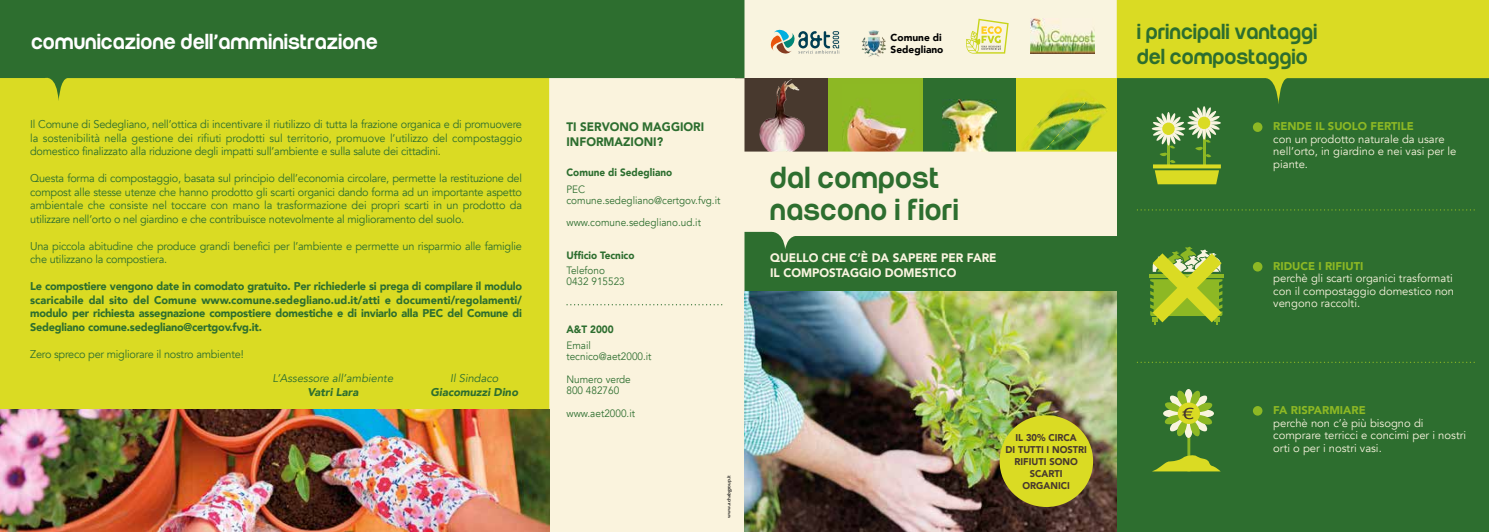
<style>
.page{position:relative;width:1489px;height:532px;background:#fff}
.page>*{position:absolute;margin:0;border:0;box-sizing:border-box;transform-origin:0 0}
.t1{font:500 31.5px/31.5px "Run";letter-spacing:.01em;color:#2d6e2f}
.t2{font:500 22.5px/25px "Run";color:#2d6e2f}
.t3{font:500 22.5px "Run";color:#fff}
.t4{font:900 12.25px/14.8px "Avenir";color:#f9f4df;scale:.95 1}
.t5{font:900 12.25px/14.8px "Avenir";color:#2d6e2f;scale:.95 1}
.t6{font:11.25px/13.5px "Avenir";letter-spacing:-.02em;color:#2d6e2f;text-align:justify}
.t7{font:900 11.25px/13.5px "Avenir";letter-spacing:-.02em;color:#2d6e2f;text-align:justify}
.t8{font:11.25px/12.5px "Avenir";color:#f9f4df}
.t9{font:900 11.25px "Avenir";color:#8db824}
.t10{font:italic 11.25px "Avenir";color:#2d6e2f}
.t11{font:italic 900 11.25px "Avenir";color:#2d6e2f}
.t12{font:10.62px/11.2px "Avenir";color:#2d6e2f;scale:.94 1}
.t13{font:900 10.62px "Avenir";color:#2d6e2f;scale:.94 1}
.t14{font:900 10.12px/11.4px "Avenir";color:#000}
.t15{font:900 9.75px/11.8px "Avenir";color:#48392e;text-align:center;scale:.95 1}
.t16{font:5px "Friz Quadrata";color:#000}
</style>
<div class="page">
<div style="left:826px;top:70px;width:190px;height:81px;background:#2d6e2f"></div>
<div style="left:1016px;top:77px;width:100px;height:74px;background:#dadb23"></div>
<div style="left:827px;top:52px;width:95px;height:135px;background:#8db824"></div>
<img style="left:942px;top:99px;width:54px;height:52px">
<div style="left:734px;top:195px;width:384px;height:143px;background:#2d6e2f"></div>
<img style="left:842px;top:106px;width:70px;height:45px">
<img style="left:1080px;top:101px;width:27px;height:42px">
<img style="left:1047px;top:98px;width:44px;height:30px">
<img style="left:1063px;top:128px;width:17px;height:22px">
<img style="left:1028px;top:114px;width:35px;height:36px">
<div style="left:734px;top:78px;width:93px;height:82px;background:#48392e"></div>
<img style="left:759px;top:81px;width:46px;height:70px">
<svg style="left:744px;top:151px;width:372px;height:98px;background:#dde0c4"></svg>
<div style="left:549px;top:101px;width:195px;height:430px;background:#faf3dd"></div>
<img style="left:744px;top:291px;width:372px;height:240px">
<div style="left:734px;top:0;width:382px;height:78px;background:#f9f4df"></div>
<svg style="left:770px;top:29px;width:69px;height:25px"></svg>
<svg style="left:966px;top:19px;width:42px;height:35px"></svg>
<div style="left:999px;top:415px;width:94px;height:92px;background:#dadb23;border-radius:50%"></div>
<div style="left:1116px;top:0;width:372px;height:531px;background:#2d6e2f"></div>
<div style="left:1252px;top:262px;width:10px;height:9px;background:#8db824;border-radius:50%"></div>
<div style="left:1252px;top:406px;width:10px;height:9px;background:#8db824;border-radius:50%"></div>
<div style="left:1252px;top:122px;width:10px;height:10px;background:#8db824;border-radius:50%"></div>
<svg style="left:1137px;top:209px;width:337px;height:1px"></svg>
<svg style="left:1137px;top:361px;width:337px;height:2px"></svg>
<svg style="left:1153px;top:389px;width:67px;height:82px"></svg>
<hr style="left:1151px;top:127px;width:14px;height:3px;background:#f9f4df;border-radius:50%">
<hr style="left:1202px;top:106px;width:3px;height:14px;background:#f9f4df;border-radius:50%">
<svg style="left:1152px;top:107px;width:68px;height:77px"></svg>
<svg style="left:1150px;top:246px;width:72px;height:78px"></svg>
<svg style="left:1116px;top:0;width:372px;height:104px;fill:#dadb23"></svg>
<div style="left:0;top:101px;width:549px;height:308px;background:#dadb23"></div>
<img style="left:0;top:409px;width:549px;height:122px">
<svg style="left:0;top:0;width:744px;height:101px;background:#558837"></svg>
<img style="left:1030px;top:19px;width:64px;height:34px">
<svg style="left:868px;top:30px;width:11px;height:6px"></svg>
<svg style="left:566px;top:304px;width:156px;height:1px"></svg>
<h2 class="t3" style="left:31px;top:33px;width:348px">Comunicazione dell Amministrazione</h2>
<h2 class="t3" style="left:213px;top:21px;width:6px">,</h2>
<p class="t14" style="left:890px;top:32px;width:54px">Comune di<br>Sedegliano</p>
<h2 class="t2" style="left:1136px;top:21px;width:182px">i principali vantaggi del compostaggio</h2>
<p class="t6" style="left:30px;top:118px;width:493px">Il Comune di Sedegliano, nell’ottica di incentivare il riutilizzo di tutta la frazione organica e di promuovere la sostenibilità nella gestione dei rifiuti prodotti sul territorio, promuove l’utilizzo del compostaggio domestico finalizzato alla riduzione degli impatti sull’ambiente e sulla salute dei cittadini.</p>
<p class="t6" style="left:30px;top:172px;width:493px">Questa forma di compostaggio, basata sul principio dell’economia circolare, permette la restituzione del compost alle stesse utenze che hanno prodotto gli scarti organici dando forma ad un importante aspetto ambientale che consiste nel toccare con mano la trasformazione dei propri scarti in un prodotto da utilizzare nell’orto o nel giardino e che contribuisce notevolmente al miglioramento del suolo.</p>
<p class="t6" style="left:30px;top:239px;width:493px">Una piccola abitudine che produce grandi benefici per l’ambiente e permette un risparmio alle famiglie che utilizzano la compostiera.</p>
<p class="t7" style="left:30px;top:279px;width:493px">Le compostiere vengono date in comodato gratuito. Per richiederle si prega di compilare il modulo scaricabile dal sito del Comune www.comune.sedegliano.ud.it/atti e documenti/regolamenti/ modulo per richiesta assegnazione compostiere domestiche e di inviarlo alla PEC del Comune di Sedegliano comune.sedegliano@certgov.fvg.it.</p>
<p class="t6" style="left:30px;top:347px;width:215px">Zero spreco per migliorare il nostro ambiente!</p>
<p class="t10" style="left:272px;top:371px;width:122px">L’Assessore all’ambiente</p>
<p class="t11" style="left:307px;top:382px;width:52px">Vatri Lara</p>
<p class="t10" style="left:450px;top:371px;width:50px">Il Sindaco</p>
<p class="t11" style="left:430px;top:382px;width:89px">Giacomuzzi Dino</p>
<p class="t5" style="left:566px;top:119px;width:146px">TI SERVONO MAGGIORI<br>INFORMAZIONI?</p>
<p class="t13" style="left:566px;top:163px;width:114px">Comune di Sedegliano</p>
<p class="t12" style="left:566px;top:183px;width:165px">PEC comune.sedegliano@certgov.fvg.it</p>
<p class="t12" style="left:566px;top:217px;width:145px">www.comune.sedegliano.ud.it</p>
<p class="t13" style="left:566px;top:246px;width:74px">Ufficio Tecnico</p>
<p class="t12" style="left:566px;top:265px;width:64px">Telefono<br>0432 915523</p>
<p class="t13" style="left:566px;top:320px;width:52px">A&amp;T 2000</p>
<p class="t12" style="left:566px;top:340px;width:92px">Email tecnico@aet2000.it</p>
<p class="t12" style="left:566px;top:373px;width:70px">Numero verde<br>800 482760</p>
<p class="t12" style="left:566px;top:407px;width:74px">www.aet2000.it</p>
<p class="t16" style="left:726px;top:517px;width:44px;rotate:-90deg">www.achabgroup.it</p>
<h1 class="t1" style="left:770px;top:165px;width:190px">dal compost nascono i fiori</h1>
<p class="t4" style="left:770px;top:250px;width:240px">QUELLO CHE C’È DA SAPERE PER FARE<br>IL COMPOSTAGGIO DOMESTICO</p>
<p class="t15" style="left:1005px;top:432px;width:87px">IL 30% CIRCA<br>DI TUTTI I NOSTRI<br>RIFIUTI SONO<br>SCARTI<br>ORGANICI</p>
<p class="t9" style="left:1273px;top:117px;width:142px">RENDE IL SUOLO FERTILE</p>
<p class="t8" style="left:1273px;top:133px;width:185px">con un prodotto naturale da usare nell’orto, in giardino e nei vasi per le piante.</p>
<p class="t9" style="left:1273px;top:256px;width:92px">RIDUCE I RIFIUTI</p>
<p class="t8" style="left:1273px;top:272px;width:182px">perchè gli scarti organici trasformati con il compostaggio domestico non vengono raccolti.</p>
<p class="t9" style="left:1273px;top:400px;width:94px">FA RISPARMIARE</p>
<p class="t8" style="left:1273px;top:416px;width:194px">perchè non c’è più bisogno di comprare terricci e concimi per i nostri orti o per i nostri vasi.</p>
</div>
